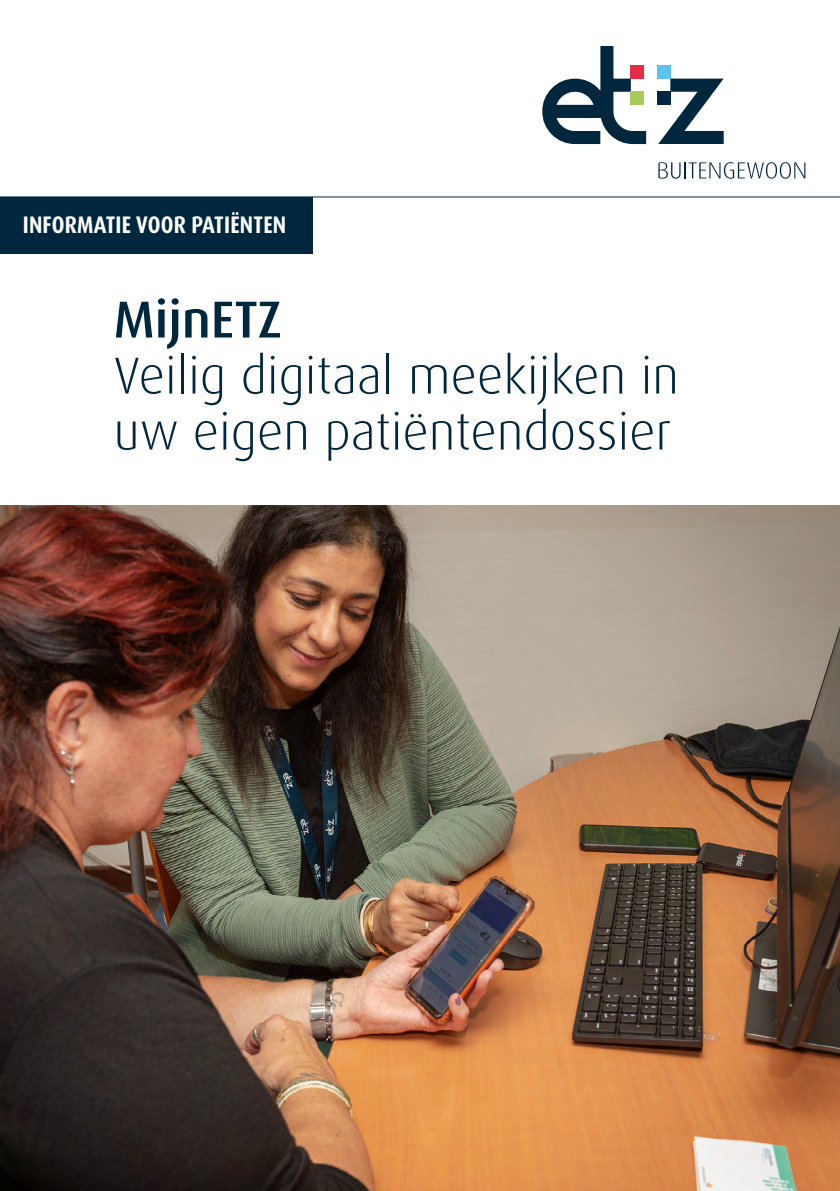
<style>
.page{position:relative;width:840px;height:1191px;background:#fff}
.page>*{position:absolute;margin:0;border:0;box-sizing:border-box;transform-origin:0 0}
.t1{font:300 52px/56px "Dax OT";color:#00273e}
.t2{font:500 52px "Dax OT";color:#00273e}
.t3{font:700 24px "Dax OT";letter-spacing:.01em;color:#fff;scale:.85 1}
</style>
<div class="page">
<img style="left:0;top:505px;width:839px;height:686px">
<div style="left:0;top:197px;width:312px;height:56px;background:#00273e"></div>
<hr style="left:0;top:196px;width:839px;height:1px;background:#00273e">
<div style="left:656px;top:65px;width:14px;height:14px;background:#5dc3f0"></div>
<svg style="left:542px;top:46px;width:103px;height:98px"></svg>
<svg style="left:658px;top:79px;width:65px;height:65px"></svg>
<div style="left:656px;top:92px;width:14px;height:13px;background:#00273e"></div>
<div style="left:630px;top:92px;width:13px;height:13px;background:#a9cb5e"></div>
<svg style="left:658px;top:162px;width:146px;height:17px"></svg>
<p class="t3" style="left:23px;top:210px;width:311px">INFORMATIE VOOR PATIËNTEN</p>
<p class="t2" style="left:113px;top:286px;width:170px">MijnETZ</p>
<p class="t1" style="left:113px;top:348px;width:566px">Veilig digitaal meekijken in uw eigen patiëntendossier</p>
</div>
